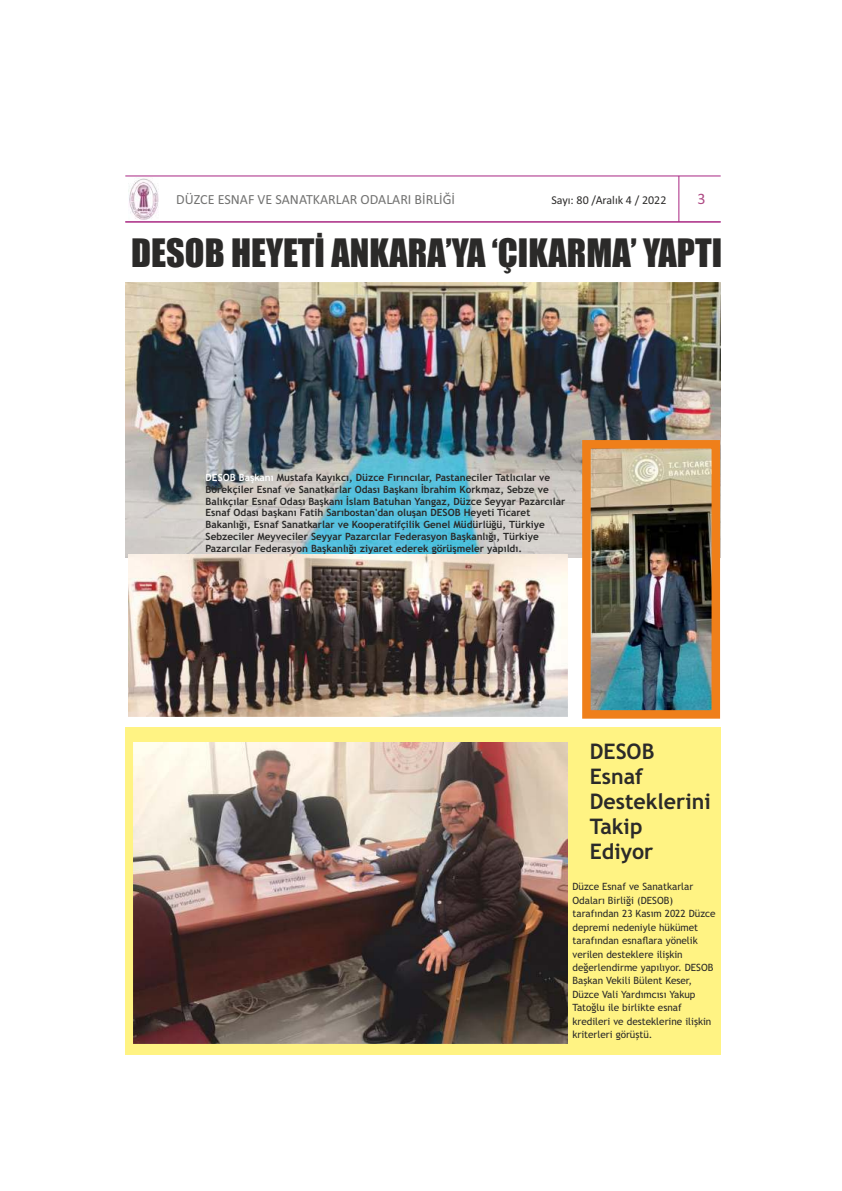
<style>
.page{position:relative;width:842px;height:1191px;background:#fff}
.page>*{position:absolute;margin:0;border:0;box-sizing:border-box;transform-origin:0 0}
.t1{font:36.2px "Impact";color:#2b2a29}
.t2{font:700 21.4px/24.9px "Trebuchet MS";color:#2b2a29}
.t3{font:16px "Calibri";color:#ae4a84}
.t4{font:14px "Calibri";color:#727271}
.t5{font:12px "Calibri";color:#2b2a29}
.t6{font:700 10px/11.9px "Trebuchet MS";color:#2b2a29}
.t7{font:10px/13.4px "Trebuchet MS";color:#2b2a29}
.s1{color:#fefefe}
</style>
<div class="page">
<hr style="left:125px;top:176px;width:596px;height:1px;background:#a82682">
<hr style="left:679px;top:176px;width:1px;height:46px;background:#a82682">
<img style="left:128px;top:178px;width:31px;height:42px">
<hr style="left:125px;top:222px;width:596px;height:1px;background:#a82682">
<img style="left:125px;top:282px;width:595px;height:275px">
<img style="left:592px;top:450px;width:118px;height:258px">
<div style="left:582px;top:440px;width:138px;height:278px;border:9px solid #ef7f1a"></div>
<img style="left:128px;top:554px;width:440px;height:162px">
<div style="left:125px;top:727px;width:596px;height:328px;background:#fff383"></div>
<img style="left:134px;top:742px;width:434px;height:301px">
<h3 class="t4" style="left:176px;top:194px;width:280px">DÜZCE ESNAF VE SANATKARLAR ODALARI BİRLİĞİ</h3>
<p class="t5" style="left:551px;top:194px;width:117px">Sayı: 80 /Aralık 4 / 2022</p>
<h3 class="t3" style="left:697px;top:192px;width:10px">3</h3>
<h1 class="t1" style="left:131px;top:238px;width:592px">DESOB HEYETİ ANKARA’YA ‘ÇIKARMA’ YAPTI</h1>
<p class="t6" style="left:206px;top:472px;width:361px"><span class="s1">DESOB Başkanı</span> Mustafa Kayıkcı, Düzce Fırıncılar, Pastaneciler Tatlıcılar ve Börekçiler Esnaf ve Sanatkarlar Odası Başkanı İbrahim Korkmaz, Sebze ve Balıkçılar Esnaf Odası Başkanı İslam Batuhan Yangaz, Düzce Seyyar Pazarcılar Esnaf Odası başkanı Fatih Sarıbostan'dan oluşan DESOB Heyeti Ticaret Bakanlığı, Esnaf Sanatkarlar ve Kooperatifçilik Genel Müdürlüğü, Türkiye Sebzeciler Meyveciler Seyyar Pazarcılar Federasyon Başkanlığı, Türkiye Pazarcılar Federasyon Başkanlığı ziyaret ederek görüşmeler yapıldı.</p>
<h2 class="t2" style="left:590px;top:741px;width:123px">DESOB<br>Esnaf<br>Desteklerini<br>Takip<br>Ediyor</h2>
<p class="t7" style="left:572px;top:881px;width:145px">Düzce Esnaf ve Sanatkarlar<br>Odaları Birliği (DESOB) tarafından 23 Kasım 2022 Düzce depremi nedeniyle hükümet tarafından esnaflara yönelik verilen desteklere ilişkin değerlendirme yapılıyor. DESOB<br>Başkan Vekili Bülent Keser,<br>Düzce Vali Yardımcısı Yakup<br>Tatoğlu ile birlikte esnaf kredileri ve desteklerine ilişkin kriterleri görüştü.</p>
</div>
